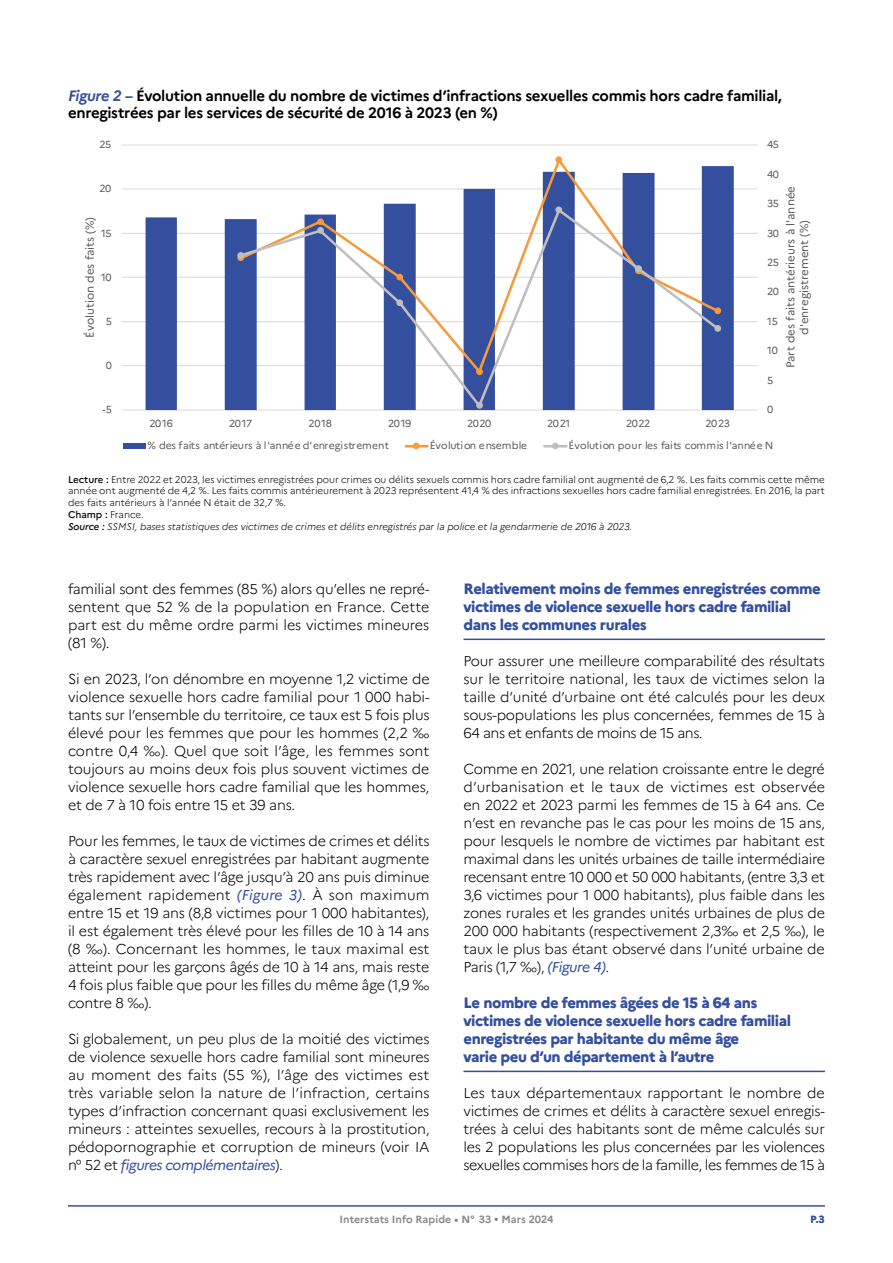
<style>
.page{position:relative;width:893px;height:1263px;background:#fff}
.page>*{position:absolute;margin:0;border:0;box-sizing:border-box;transform-origin:0 0}
.Intertitre_n1{font:800 15px/18px "Marianne";letter-spacing:-.03em;color:#334f9e}
.ENCADRE_TITRE{font:700 15px/16.5px "Marianne";letter-spacing:-.02em;color:#000}
.texte_courant{font:300 14.25px/18px "Marianne";letter-spacing:-.015em;color:#000;text-align:justify}
.t1{font:11.4px "Marianne";color:#595959}
.t2{font:700 10.5px "Marianne";color:#878988}
.t3{font:800 10.5px "Marianne";color:#334f9e}
.t4{font:10.2px "Marianne";letter-spacing:-.015em;color:#595959}
.Lecture-Notes{font:300 9.75px/11.7px "Marianne";color:#000;text-align:justify}
.Sources{font:italic 300 9.75px "Marianne";color:#000}
.s1{font-style:italic;color:#334f9e}
.s2{font-weight:500}
.s3{font-weight:400;font-style:italic;color:#334f9e}
</style>
<div class="page">
<hr style="left:68px;top:1205px;width:757px;height:2px;background:#334f9e">
<hr style="left:463px;top:639px;width:362px;height:1px;background:#334f9e">
<hr style="left:463px;top:1071px;width:362px;height:1px;background:#334f9e">
<hr style="left:122px;top:410px;width:636px;height:1px;background:#d9d9d9">
<hr style="left:122px;top:365px;width:636px;height:1px;background:#d9d9d9">
<hr style="left:122px;top:321px;width:636px;height:1px;background:#d9d9d9">
<hr style="left:122px;top:277px;width:636px;height:1px;background:#d9d9d9">
<hr style="left:122px;top:233px;width:636px;height:1px;background:#d9d9d9">
<hr style="left:122px;top:188px;width:636px;height:1px;background:#d9d9d9">
<hr style="left:122px;top:145px;width:636px;height:1px;background:#d9d9d9">
<svg style="left:146px;top:166px;width:588px;height:244px"></svg>
<svg style="left:238px;top:156px;width:483px;height:50px"></svg>
<div style="left:237px;top:254px;width:7px;height:7px;border:1px solid #f69a3a;border-radius:50%"></div>
<svg style="left:556px;top:157px;width:6px;height:6px"></svg>
<div style="left:555px;top:156px;width:7px;height:7px;border:1px solid #f69a3a;border-radius:50%"></div>
<svg style="left:238px;top:206px;width:484px;height:204px"></svg>
<svg style="left:238px;top:253px;width:6px;height:8px"></svg>
<div style="left:237px;top:252px;width:7px;height:7px;border:1px solid #bfbfbf;border-radius:50%"></div>
<svg style="left:318px;top:219px;width:5px;height:13px"></svg>
<div style="left:317px;top:227px;width:7px;height:7px;border:1px solid #bfbfbf;border-radius:50%"></div>
<svg style="left:397px;top:300px;width:6px;height:6px"></svg>
<div style="left:396px;top:299px;width:7px;height:7px;border:1px solid #bfbfbf;border-radius:50%"></div>
<div style="left:476px;top:402px;width:7px;height:7px;border:1px solid #bfbfbf;border-radius:50%"></div>
<svg style="left:556px;top:207px;width:6px;height:6px"></svg>
<div style="left:555px;top:207px;width:7px;height:6px;border:1px solid #bfbfbf;border-radius:50%"></div>
<svg style="left:636px;top:267px;width:5px;height:7px"></svg>
<div style="left:635px;top:265px;width:7px;height:7px;border:1px solid #bfbfbf;border-radius:50%"></div>
<div style="left:714px;top:325px;width:7px;height:7px;border:1px solid #bfbfbf;border-radius:50%"></div>
<div style="left:123px;top:443px;width:23px;height:6px;background:#334f9e"></div>
<hr style="left:406px;top:445px;width:21px;height:2px;background:#f69a3a">
<div style="left:413px;top:443px;width:7px;height:6px;border:1px solid #f69a3a;border-radius:50%"></div>
<hr style="left:544px;top:445px;width:22px;height:2px;background:#bfbfbf">
<div style="left:552px;top:443px;width:7px;height:6px;border:1px solid #bfbfbf;border-radius:50%"></div>
<p class="ENCADRE_TITRE" style="left:68px;top:88px;width:715px"><span class="s1">Figure 2 –</span> Évolution annuelle du nombre de victimes d’infractions sexuelles commis hors cadre familial, enregistrées par les services de sécurité de 2016 à 2023 (en %)</p>
<p class="t4" style="left:100px;top:139px;width:13px">25</p>
<p class="t4" style="left:767px;top:139px;width:13px">45</p>
<p class="t4" style="left:767px;top:168px;width:13px">40</p>
<p class="t4" style="left:100px;top:182px;width:13px">20</p>
<p class="t1" style="left:783px;top:368px;width:184px;rotate:-90deg">Part des faits antérieurs à l'année</p>
<p class="t4" style="left:767px;top:197px;width:13px">35</p>
<p class="t1" style="left:83px;top:338px;width:122px;rotate:-90deg">Évolution des faits (%)</p>
<p class="t1" style="left:797px;top:335px;width:116px;rotate:-90deg">d'enregistrement (%)</p>
<p class="t4" style="left:767px;top:227px;width:13px">30</p>
<p class="t4" style="left:101px;top:227px;width:12px">15</p>
<p class="t4" style="left:767px;top:256px;width:13px">25</p>
<p class="t4" style="left:101px;top:271px;width:12px">10</p>
<p class="t4" style="left:767px;top:286px;width:13px">20</p>
<p class="t4" style="left:106px;top:315px;width:8px">5</p>
<p class="t4" style="left:767px;top:315px;width:12px">15</p>
<p class="t4" style="left:767px;top:344px;width:12px">10</p>
<p class="t4" style="left:106px;top:359px;width:8px">0</p>
<p class="t4" style="left:103px;top:404px;width:11px">-5</p>
<p class="t4" style="left:150px;top:417px;width:25px">2016</p>
<p class="t4" style="left:229px;top:417px;width:25px">2017</p>
<p class="t4" style="left:309px;top:417px;width:25px">2018</p>
<p class="t4" style="left:388px;top:417px;width:25px">2019</p>
<p class="t4" style="left:467px;top:417px;width:26px">2020</p>
<p class="t4" style="left:547px;top:417px;width:24px">2021</p>
<p class="t4" style="left:626px;top:417px;width:26px">2022</p>
<p class="t4" style="left:706px;top:417px;width:26px">2023</p>
<p class="t4" style="left:767px;top:374px;width:8px">5</p>
<p class="t4" style="left:767px;top:404px;width:8px">0</p>
<p class="t4" style="left:148px;top:439px;width:243px">% des faits antérieurs à l'année d'enregistrement</p>
<p class="t4" style="left:430px;top:439px;width:99px">Évolution ensemble</p>
<p class="t4" style="left:569px;top:439px;width:206px">Évolution pour les faits commis l'année N</p>
<p class="Lecture-Notes" style="left:68px;top:473px;width:758px"><span class="s2">Lecture :</span> Entre 2022 et 2023, les victimes enregistrées pour crimes ou délits sexuels commis hors cadre familial ont augmenté de 6,2 %. Les faits commis cette même année ont augmenté de 4,2 %. Les faits commis antérieurement à 2023 représentent 41,4 % des infractions sexuelles hors cadre familial enregistrées. En 2016, la part des faits antérieurs à l’année N était de 32,7 %.</p>
<p class="Lecture-Notes" style="left:68px;top:508px;width:77px"><span class="s2">Champ :</span> France.</p>
<p class="Sources" style="left:68px;top:520px;width:566px"><span class="s2">Source :</span> SSMSI, bases statistiques des victimes de crimes et délits enregistrés par la police et la gendarmerie de 2016 à 2023.</p>
<p class="texte_courant" style="left:68px;top:580px;width:363px">familial sont des femmes (85 %) alors qu’elles ne repré&shy;sentent que 52 % de la population en France. Cette part est du même ordre parmi les victimes mineures (81 %).</p>
<p class="texte_courant" style="left:68px;top:670px;width:363px">Si en 2023, l’on dénombre en moyenne 1,2 victime de violence sexuelle hors cadre familial pour 1 000 habi&shy;tants sur l’ensemble du territoire, ce taux est 5 fois plus élevé pour les femmes que pour les hommes (2,2 ‰ contre 0,4 ‰). Quel que soit l’âge, les femmes sont toujours au moins deux fois plus souvent victimes de violence sexuelle hors cadre familial que les hommes, et de 7 à 10 fois entre 15 et 39 ans.</p>
<p class="texte_courant" style="left:68px;top:832px;width:363px">Pour les femmes, le taux de victimes de crimes et délits à caractère sexuel enregistrées par habitant augmente très rapidement avec l’âge jusqu’à 20 ans puis diminue également rapidement <span class="s3">(Figure 3)</span>. À son maximum entre 15 et 19 ans (8,8 victimes pour 1 000 habitantes), il est également très élevé pour les filles de 10 à 14 ans (8 ‰). Concernant les hommes, le taux maximal est atteint pour les garçons âgés de 10 à 14 ans, mais reste 4 fois plus faible que pour les filles du même âge (1,9 ‰ contre 8 ‰).</p>
<p class="texte_courant" style="left:68px;top:1030px;width:363px">Si globalement, un peu plus de la moitié des victimes de violence sexuelle hors cadre familial sont mineures au moment des faits (55 %), l’âge des victimes est très variable selon la nature de l’infraction, certains types d’infraction concernant quasi exclusivement les mineurs : atteintes sexuelles, recours à la prostitution, pédopornographie et corruption de mineurs (voir IA n° 52 et <span class="s3">figures complémentaires</span>).</p>
<p class="Intertitre_n1" style="left:463px;top:580px;width:359px">Relativement moins de femmes enregistrées comme victimes de violence sexuelle hors cadre familial dans les communes rurales</p>
<p class="texte_courant" style="left:463px;top:652px;width:363px">Pour assurer une meilleure comparabilité des résultats sur le territoire national, les taux de victimes selon la taille d’unité d’urbaine ont été calculés pour les deux sous-populations les plus concernées, femmes de 15 à 64 ans et enfants de moins de 15 ans.</p>
<p class="texte_courant" style="left:463px;top:760px;width:363px">Comme en 2021, une relation croissante entre le degré d’urbanisation et le taux de victimes est observée en 2022 et 2023 parmi les femmes de 15 à 64 ans. Ce n’est en revanche pas le cas pour les moins de 15 ans, pour lesquels le nombre de victimes par habitant est maximal dans les unités urbaines de taille intermédiaire recensant entre 10 000 et 50 000 habitants, (entre 3,3 et 3,6 victimes pour 1 000 habitants), plus faible dans les zones rurales et les grandes unités urbaines de plus de 200 000 habitants (respectivement 2,3‰ et 2,5 ‰), le taux le plus bas étant observé dans l’unité urbaine de Paris (1,7 ‰), <span class="s3">(Figure 4)</span>.</p>
<p class="Intertitre_n1" style="left:463px;top:994px;width:329px">Le nombre de femmes âgées de 15 à 64 ans victimes de violence sexuelle hors cadre familial enregistrées par habitante du même âge<br>varie peu d’un département à l’autre</p>
<p class="texte_courant" style="left:463px;top:1084px;width:363px">Les taux départementaux rapportant le nombre de victimes de crimes et délits à caractère sexuel enregis&shy;trées à celui des habitants sont de même calculés sur les 2 populations les plus concernées par les violences sexuelles commises hors de la famille, les femmes de 15 à</p>
<p class="t2" style="left:340px;top:1212px;width:215px">Interstats Info Rapide • N° 33 • Mars 2024</p>
<p class="t3" style="left:810px;top:1212px;width:16px">P.3</p>
</div>
